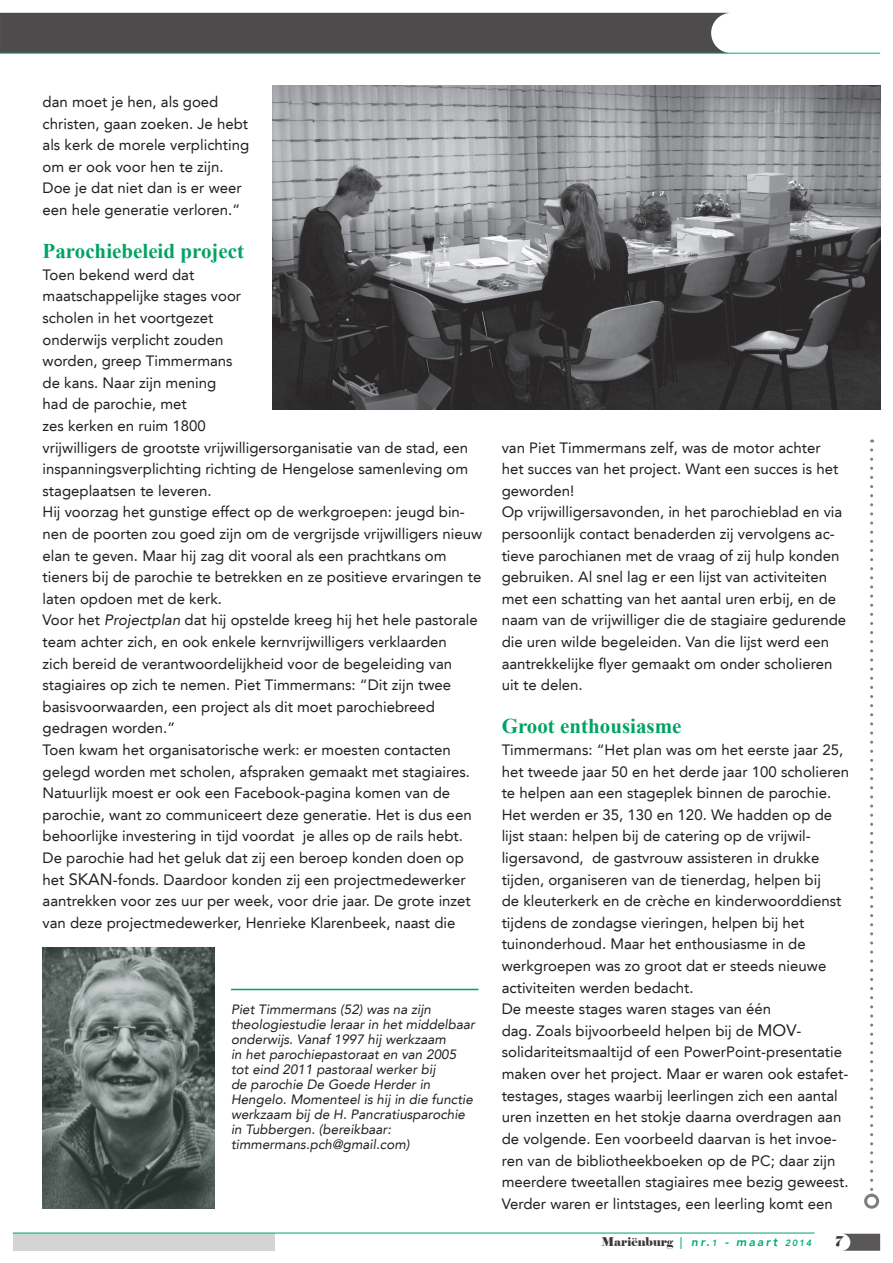
<style>
.page{position:relative;width:893px;height:1263px;background:#fff}
.page>*{position:absolute;margin:0;border:0;box-sizing:border-box;transform-origin:0 0}
.t1{font:700 21px "Times New Roman";color:#00a364}
.t2{font:16.5px "Avenir LT";color:#241f1f}
.t3{font:15px/21.6px "Avenir LT";color:#241f1f}
.t4{font:italic 13.5px/15px "Avenir LT";color:#241f1f}
.t5{font:12px "Elephant";color:#393535}
.s1{font-style:italic}
.s2{font-size:15px}
.s3{font-size:16.5px}
.s4{color:#00ac71}
.s5{font-family:"Avenir LT";font-weight:800;font-style:italic;color:#00ac71}
.s6{font-family:"Avenir LT";font-weight:800;font-style:italic;font-size:9px;color:#00ac71}
</style>
<div class="page">
<div style="left:13px;top:1233px;width:261px;height:17px;background:#d5d4d5"></div>
<svg style="left:843px;top:1234px;width:37px;height:17px"></svg>
<hr style="left:13px;top:1233px;width:801px;height:1px;background:#00a364">
<hr style="left:0;top:53px;width:880px;height:1px;background:#07b37d">
<svg style="left:0;top:13px;width:731px;height:41px;background:#515252"></svg>
<img style="left:43px;top:947px;width:171px;height:262px">
<hr style="left:231px;top:989px;width:248px;height:1px;background:#00a364">
<img style="left:272px;top:85px;width:608px;height:324px">
<svg style="left:870px;top:450px;width:3px;height:744px"></svg>
<div style="left:864px;top:1194px;width:15px;height:15px;border:3px solid #7d7c7e;border-radius:50%"></div>
<p class="t3" style="left:43px;top:91px;width:208px">dan moet je hen, als goed christen, gaan zoeken. Je hebt als kerk de morele verplichting om er ook voor hen te zijn.<br>Doe je dat niet dan is er weer een hele generatie verloren.”</p>
<h1 class="t1" style="left:43px;top:237px;width:203px">Parochiebeleid project</h1>
<p class="t3" style="left:43px;top:264px;width:441px">Toen bekend werd dat<br>maatschappelijke stages voor<br>scholen in het voortgezet<br>onderwijs verplicht zouden<br>worden, greep Timmermans<br>de kans. Naar zijn mening<br>had de parochie, met<br>zes kerken en ruim 1800<br>vrijwilligers de grootste vrijwilligersorganisatie van de stad, een inspanningsverplichting richting de Hengelose samenleving om stageplaatsen te leveren.<br>H ij voorzag het gunstige effect op de werkgroepen: jeugd bin&shy;nen de poorten zou goed zijn om de vergrijsde vrijwilligers nieuw elan te geven. Maar hij zag dit vooral als een prachtkans om tieners bij de parochie te betrekken en ze positieve ervaringen te laten opdoen met de kerk.<br>Voor het <span class="s1">Projectplan</span> dat hij opstelde kreeg hij het hele pastorale team achter zich, en ook enkele kernvrijwilligers verklaarden<br>zich bereid de verantwoordelijkheid voor de begeleiding van stagiaires op zich te nemen. Piet Timmermans: “Dit zijn twee basisvoorwaarden, een project als dit moet parochiebreed gedragen worden.”<br>Toen kwam het organisatorische werk: er moesten contacten gelegd worden met scholen, afspraken gemaakt met stagiaires.<br>Natuurlijk moest er ook een Facebook-pagina komen van de parochie, want zo communiceert deze generatie. H et is dus een behoorlijke investering in tijd voordat je alles op de rails hebt.<br>De parochie had het geluk dat zij een beroep konden doen op</p>
<p class="t2" style="left:43px;top:869px;width:38px"><span class="s2">het</span> SKAN</p>
<p class="t3" style="left:43px;top:869px;width:430px;text-indent:70px">-fonds. Daardoor konden zij een projectmedewerker aantrekken voor zes uur per week, voor drie jaar. De grote inzet van deze projectmedewerker, H enrieke Klarenbeek, naast die</p>
<p class="t4" style="left:231px;top:1002px;width:245px">Piet Timmermans (52) was na zijn theologiestudie leraar in het middelbaar onderwijs. Vanaf 1997 hij werkzaam<br>in het parochiepastoraat en van 2005 tot eind 2011 pastoraal werker bij<br>de parochie De Goede Herder in Hengelo. Momenteel is hij in die functie werkzaam bij de H. Pancratiusparochie in Tubbergen. (bereikbaar: timmermans.pch@gmail.com)</p>
<p class="t3" style="left:502px;top:437px;width:346px">van Piet Timmermans zelf, was de motor achter het succes van het project. Want een succes is het geworden!<br>Op vrijwilligersavonden, in het parochieblad en via persoonlijk contact benaderden zij vervolgens ac&shy;tieve parochianen met de vraag of zij hulp konden gebruiken. Al snel lag er een lijst van activiteiten met een schatting van het aantal uren erbij, en de naam van de vrijwilliger die de stagiaire gedurende die uren wilde begeleiden. Van die lijst werd een aantrekkelijke flyer gemaakt om onder scholieren uit te delen.</p>
<h1 class="t1" style="left:502px;top:712px;width:181px">Groot enthousiasme</h1>
<p class="t3" style="left:502px;top:739px;width:349px">Timmermans: “Het plan was om het eerste jaar 25, het tweede jaar 50 en het derde jaar 100 scholieren te helpen aan een stageplek binnen de parochie.<br>Het werden er 35, 130 en 120. We hadden op de lijst staan: helpen bij de catering op de vrijwil&shy;ligersavond, de gastvrouw assisteren in drukke tijden, organiseren van de tienerdag, helpen bij<br>de kleuterkerk en de crèche en kinderwoorddienst tijdens de zondagse vieringen, helpen bij het tuinonderhoud. Maar het enthousiasme in de werkgroepen was zo groot dat er steeds nieuwe activiteiten werden bedacht.<br>De meeste stages waren stages van één<br>dag. Zoals bijvoorbeeld helpen bij de <span class="s3">MOV&shy;</span>solidariteitsmaaltijd of een PowerPoint-presentatie maken over het project. M aar er waren ook estafet&shy;testages, stages waarbij leerlingen zich een aantal uren inzetten en het stokje daarna overdragen aan de volgende. Een voorbeeld daarvan is het invoe&shy;ren van de bibliotheekboeken op de PC; daar zijn meerdere tweetallen stagiaires mee bezig geweest.<br>Verder waren er lintstages, een leerling komt een</p>
<p class="t5" style="left:601px;top:1234px;width:212px">Mariënburg <span class="s4">|</span> <span class="s5">nr.</span> <span class="s6">1</span> <span class="s5">- maart</span> <span class="s6">2014</span></p>
<p class="t5" style="left:835px;top:1233px;width:9px">7</p>
</div>
